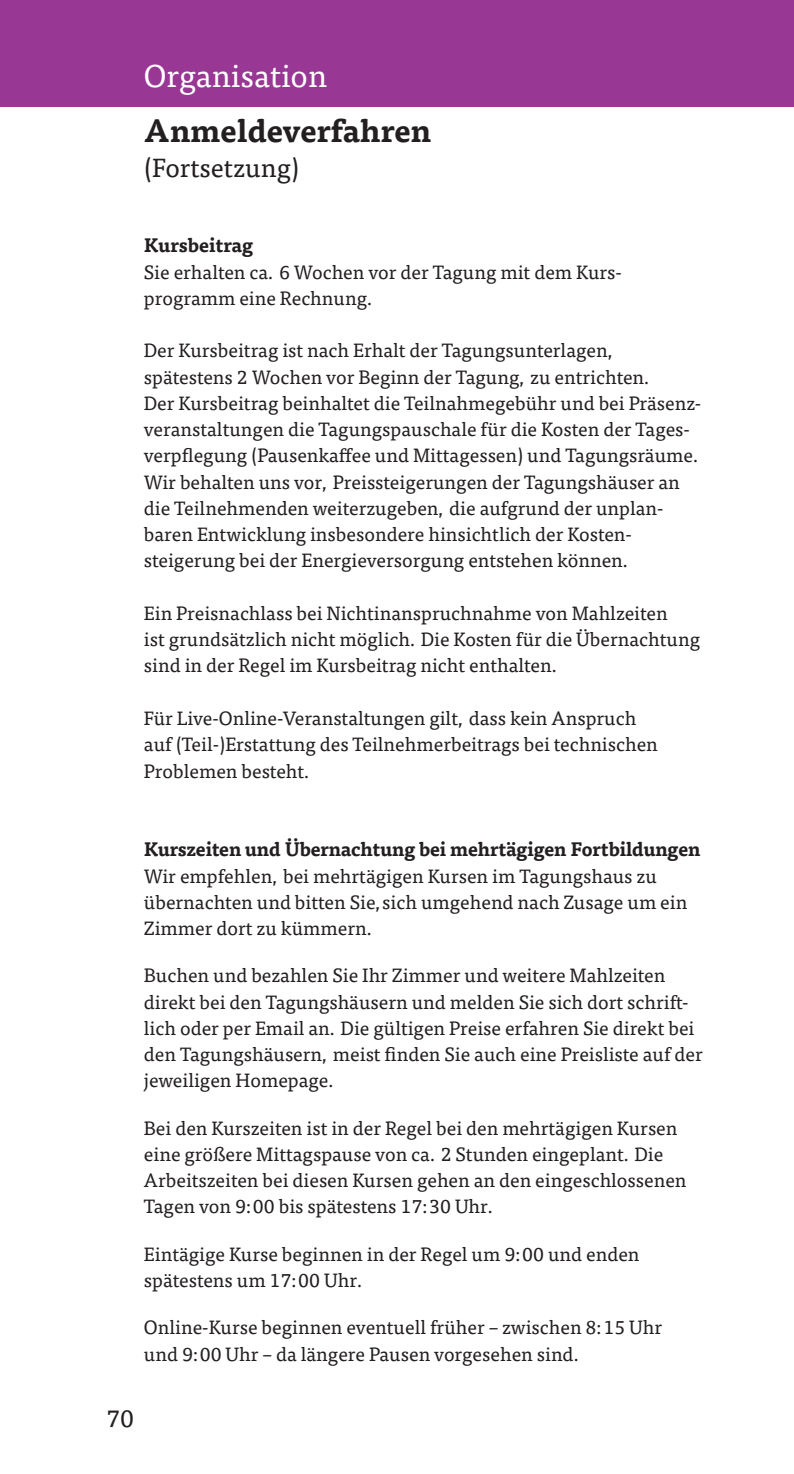
<style>
.page{position:relative;width:794px;height:1474px;background:#fff}
.page>*{position:absolute;margin:0;border:0;box-sizing:border-box;transform-origin:0 0}
.t1{font:700 31.5px "Tisa Pro";color:#231f20}
.t2{font:31.5px "Tisa Pro";color:#fff}
.t3{font:26.25px "Tisa Pro";color:#231f20}
.t4{font:24.5px "Tisa Pro";color:#231f20}
.t5{font:19.25px/26.2px "Tisa Pro";color:#231f20}
.t6{font:700 19.25px "Tisa Pro";letter-spacing:-.01em;color:#231f20}
</style>
<div class="page">
<div style="left:0;top:0;width:794px;height:107px;background:#993794"></div>
<p class="t2" style="left:144px;top:53px;width:185px">Organisation</p>
<p class="t1" style="left:144px;top:106px;width:289px">Anmeldeverfahren</p>
<p class="t3" style="left:144px;top:149px;width:157px">(Fortsetzung)</p>
<p class="t6" style="left:144px;top:230px;width:111px">Kursbeitrag</p>
<p class="t5" style="left:144px;top:257px;width:479px">Sie erhalten ca. 6 Wochen vor der Tagung mit dem Kurs&shy;programm eine Rechnung.</p>
<p class="t5" style="left:144px;top:336px;width:559px">Der Kursbeitrag ist nach Erhalt der Tagungsunterlagen, spätestens 2 Wochen vor Beginn der Tagung, zu entrichten.<br>Der Kursbeitrag beinhaltet die Teilnahmegebühr und bei Präsenz&shy;veranstaltungen die Tagungspauschale für die Kosten der Tages&shy;verpflegung (Pausenkaffee und Mittagessen) und Tagungsräume.<br>Wir behalten uns vor, Preissteigerungen der Tagungshäuser an die Teilnehmenden weiterzugeben, die aufgrund der unplan&shy;baren Entwicklung insbesondere hinsichtlich der Kosten&shy;steigerung bei der Energieversorgung entstehen können.</p>
<p class="t5" style="left:144px;top:599px;width:557px">Ein Preisnachlass bei Nichtinanspruchnahme von Mahlzeiten<br>ist grundsätzlich nicht möglich. Die Kosten für die Übernachtung sind in der Regel im Kursbeitrag nicht enthalten.</p>
<p class="t5" style="left:144px;top:704px;width:515px">Für Live-Online-Veranstaltungen gilt, dass kein Anspruch auf (Teil-)Erstattung des Teilnehmerbeitrags bei technischen<br>Problemen besteht.</p>
<p class="t6" style="left:144px;top:833px;width:558px">Kurszeiten und Übernachtung bei mehrtägigen Fortbildungen</p>
<p class="t5" style="left:144px;top:861px;width:545px">Wir empfehlen, bei mehrtägigen Kursen im Tagungshaus zu übernachten und bitten Sie,sich umgehend nach Zusage um ein<br>Zimmer dort zu kümmern.</p>
<p class="t5" style="left:144px;top:961px;width:560px">Buchen und bezahlen Sie Ihr Zimmer und weitere Mahlzeiten direkt bei den Tagungshäusern und melden Sie sich dort schrift&shy;lich oder per Email an. Die gültigen Preise erfahren Sie direkt bei den Tagungshäusern, meist finden Sie auch eine Preisliste auf der jeweiligen Homepage.</p>
<p class="t5" style="left:144px;top:1113px;width:544px">Bei den Kurszeiten ist in der Regel bei den mehrtägigen Kursen eine größere Mittagspause von ca. 2 Stunden eingeplant. Die Arbeitszeiten bei diesen Kursen gehen an den eingeschlossenen Tagen von 9:00 bis spätestens 17:30 Uhr.</p>
<p class="t5" style="left:144px;top:1239px;width:497px">Eintägige Kurse beginnen in der Regel um 9:00 und enden spätestens um 17:00 Uhr.</p>
<p class="t5" style="left:144px;top:1313px;width:520px">Online-Kurse beginnen eventuell früher – zwischen 8:15 Uhr und 9:00 Uhr – da längere Pausen vorgesehen sind.</p>
<p class="t4" style="left:106px;top:1400px;width:29px">70</p>
</div>
